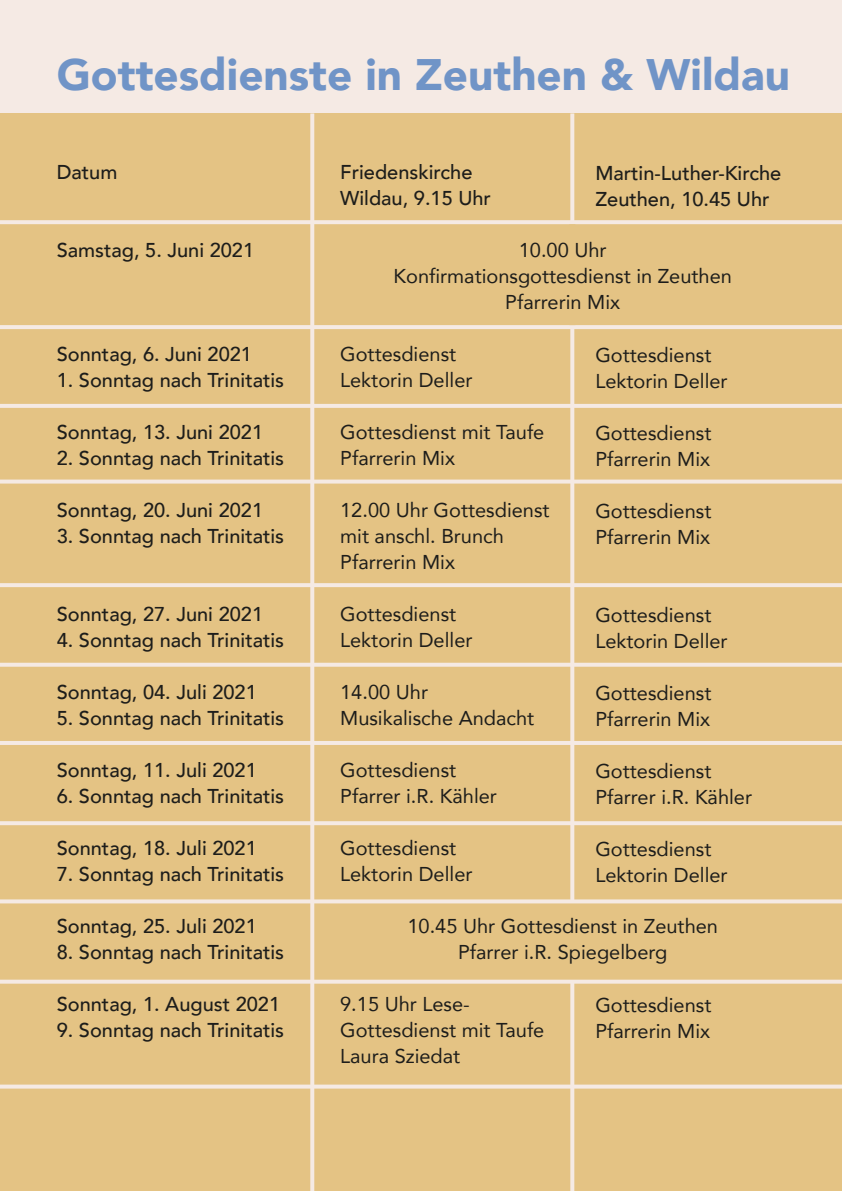
<style>
.page{position:relative;width:842px;height:1191px;background:#f5eae4}
.page>*{position:absolute;margin:0;border:0;box-sizing:border-box;transform-origin:0 0}
.t1{font:900 44px "Avenir";color:#7094c7}
.t2{font:20px/26px "Avenir";color:#1d1d1b}
.t3{font:500 20px/26px "Avenir";color:#1d1d1b}
</style>
<div class="page">
<div style="left:0;top:113px;width:842px;height:1078px;background:#e4c384"></div>
<svg style="left:0;top:220px;width:842px;height:4px;background:#f4e8df"></svg>
<hr style="left:0;top:325px;width:842px;height:4px;background:#f5eae4">
<svg style="left:0;top:479px;width:842px;height:4px;background:#f2e4d6"></svg>
<hr style="left:0;top:404px;width:842px;height:4px;background:#f5eae4">
<svg style="left:0;top:662px;width:842px;height:4px;background:#f1e2d2"></svg>
<hr style="left:0;top:741px;width:842px;height:4px;background:#f5eae4">
<svg style="left:0;top:821px;width:842px;height:4px;background:#f4e8df"></svg>
<svg style="left:0;top:899px;width:842px;height:4px;background:#f3e5d9"></svg>
<svg style="left:0;top:979px;width:842px;height:4px;background:#f1e3d3"></svg>
<svg style="left:0;top:1084px;width:842px;height:4px;background:#f2e4d5"></svg>
<svg style="left:310px;top:113px;width:4px;height:1078px;background:#f3e7dc"></svg>
<svg style="left:570px;top:981px;width:4px;height:210px"></svg>
<svg style="left:570px;top:329px;width:4px;height:572px;background:#f3e6dc"></svg>
<svg style="left:570px;top:113px;width:4px;height:109px"></svg>
<svg style="left:0;top:583px;width:842px;height:4px;background:#f4e8e0"></svg>
<h1 class="t1" style="left:57px;top:37px;width:735px">Gottesdienste in Zeuthen &amp; Wildau</h1>
<p class="t3" style="left:57px;top:158px;width:62px">Datum</p>
<p class="t3" style="left:57px;top:236px;width:199px">Samstag, 5. Juni 2021</p>
<p class="t3" style="left:57px;top:340px;width:197px">Sonntag, 6. Juni 2021</p>
<p class="t3" style="left:57px;top:366px;width:229px">1. Sonntag nach Trinitatis</p>
<p class="t3" style="left:57px;top:418px;width:208px">Sonntag, 13. Juni 2021</p>
<p class="t3" style="left:57px;top:444px;width:229px">2. Sonntag nach Trinitatis</p>
<p class="t3" style="left:57px;top:496px;width:208px">Sonntag, 20. Juni 2021</p>
<p class="t3" style="left:57px;top:522px;width:229px">3. Sonntag nach Trinitatis</p>
<p class="t3" style="left:57px;top:600px;width:208px">Sonntag, 27. Juni 2021</p>
<p class="t3" style="left:57px;top:626px;width:229px">4. Sonntag nach Trinitatis</p>
<p class="t3" style="left:57px;top:678px;width:202px">Sonntag, 04. Juli 2021</p>
<p class="t3" style="left:57px;top:704px;width:229px">5. Sonntag nach Trinitatis</p>
<p class="t3" style="left:57px;top:756px;width:202px">Sonntag, 11. Juli 2021</p>
<p class="t3" style="left:57px;top:782px;width:229px">6. Sonntag nach Trinitatis</p>
<p class="t3" style="left:57px;top:834px;width:202px">Sonntag, 18. Juli 2021</p>
<p class="t3" style="left:57px;top:860px;width:229px">7. Sonntag nach Trinitatis</p>
<p class="t3" style="left:57px;top:912px;width:202px">Sonntag, 25. Juli 2021</p>
<p class="t3" style="left:57px;top:938px;width:229px">8. Sonntag nach Trinitatis</p>
<p class="t3" style="left:57px;top:990px;width:225px">Sonntag, 1. August 2021</p>
<p class="t3" style="left:57px;top:1016px;width:229px">9. Sonntag nach Trinitatis</p>
<p class="t3" style="left:340px;top:158px;width:152px">Friedenskirche<br>Wildau, 9.15 Uhr</p>
<p class="t2" style="left:393px;top:236px;width:340px;text-align:center">10.00 Uhr<br>Konfirmationsgottesdienst in Zeuthen<br>Pfarrerin Mix</p>
<p class="t2" style="left:340px;top:340px;width:134px">Gottesdienst<br>Lektorin Deller</p>
<p class="t2" style="left:340px;top:418px;width:206px">Gottesdienst mit Taufe<br>Pfarrerin Mix</p>
<p class="t2" style="left:340px;top:496px;width:211px">12.00 Uhr Gottesdienst mit anschl. Brunch<br>Pfarrerin Mix</p>
<p class="t2" style="left:340px;top:600px;width:134px">Gottesdienst<br>Lektorin Deller</p>
<p class="t2" style="left:340px;top:678px;width:196px">14.00 Uhr<br>Musikalische Andacht</p>
<p class="t2" style="left:340px;top:756px;width:158px">Gottesdienst<br>Pfarrer i.R. Kähler</p>
<p class="t2" style="left:340px;top:834px;width:134px">Gottesdienst<br>Lektorin Deller</p>
<p class="t2" style="left:407px;top:912px;width:312px;text-align:center">10.45 Uhr Gottesdienst in Zeuthen<br>Pfarrer i.R. Spiegelberg</p>
<p class="t2" style="left:340px;top:990px;width:206px">9.15 Uhr Lese-<br>Gottesdienst mit Taufe<br>Laura Sziedat</p>
<p class="t3" style="left:595px;top:159px;width:187px">Martin-Luther-Kirche<br>Zeuthen, 10.45 Uhr</p>
<p class="t2" style="left:595px;top:341px;width:134px">Gottesdienst<br>Lektorin Deller</p>
<p class="t2" style="left:595px;top:419px;width:118px">Gottesdienst<br>Pfarrerin Mix</p>
<p class="t2" style="left:595px;top:497px;width:118px">Gottesdienst<br>Pfarrerin Mix</p>
<p class="t2" style="left:595px;top:601px;width:134px">Gottesdienst<br>Lektorin Deller</p>
<p class="t2" style="left:595px;top:679px;width:118px">Gottesdienst<br>Pfarrerin Mix</p>
<p class="t2" style="left:595px;top:757px;width:158px">Gottesdienst<br>Pfarrer i.R. Kähler</p>
<p class="t2" style="left:595px;top:835px;width:134px">Gottesdienst<br>Lektorin Deller</p>
<p class="t2" style="left:595px;top:991px;width:118px">Gottesdienst<br>Pfarrerin Mix</p>
</div>
